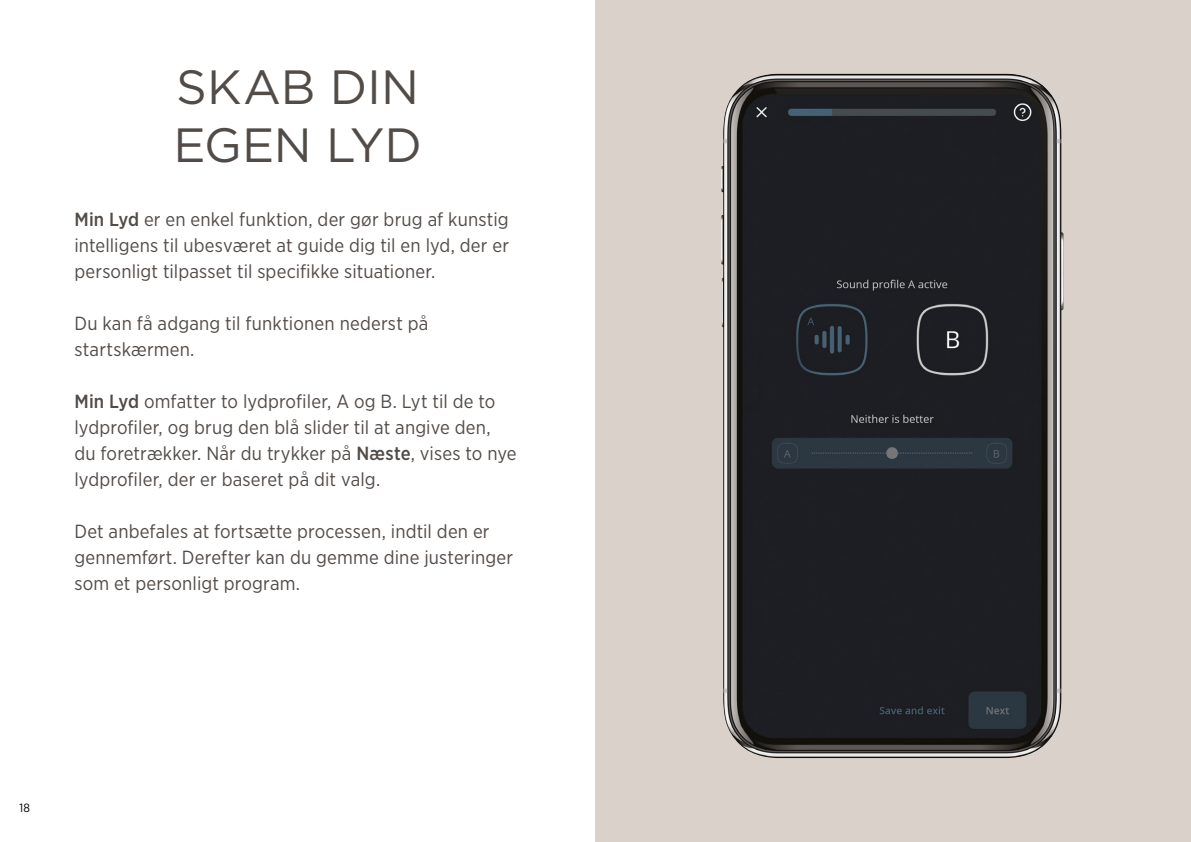
<style>
.page{position:relative;width:1191px;height:842px;background:#fff}
.page>*{position:absolute;margin:0;border:0;box-sizing:border-box;transform-origin:0 0}
.t1{font:48px/57.6px "Gotham";color:#524c48}
.t2{font:19px/26px "Gotham Narrow";letter-spacing:.01em;color:#524c48}
.t3{font:12px "Gotham Narrow";color:#000}
.s1{font-weight:500}
</style>
<div class="page">
<div style="left:595px;top:0;width:596px;height:842px;background:#dad2ca"></div>
<img style="left:721px;top:74px;width:342px;height:684px">
<h1 class="t1" style="left:173px;top:58px;width:250px">SKAB DIN<br>EGEN LYD</h1>
<p class="t2" style="left:74px;top:206px;width:436px;text-align:justify"><span class="s1">Min Lyd</span> er en enkel funktion, der gør brug af kunstig intelligens til ubesværet at guide dig til en lyd, der er personligt tilpasset til specifikke situationer.</p>
<p class="t2" style="left:74px;top:310px;width:355px">Du kan få adgang til funktionen nederst på startskærmen.</p>
<p class="t2" style="left:74px;top:388px;width:444px"><span class="s1">Min Lyd</span> omfatter to lydprofiler, A og B. Lyt til de to lydprofiler, og brug den blå slider til at angive den,<br>du foretrækker. Når du trykker på <span class="s1">Næste</span>, vises to nye lydprofiler, der er baseret på dit valg.</p>
<p class="t2" style="left:74px;top:518px;width:440px">Det anbefales at fortsætte processen, indtil den er gennemført. Derefter kan du gemme dine justeringer som et personligt program.</p>
<p class="t3" style="left:20px;top:800px;width:12px">18</p>
</div>
